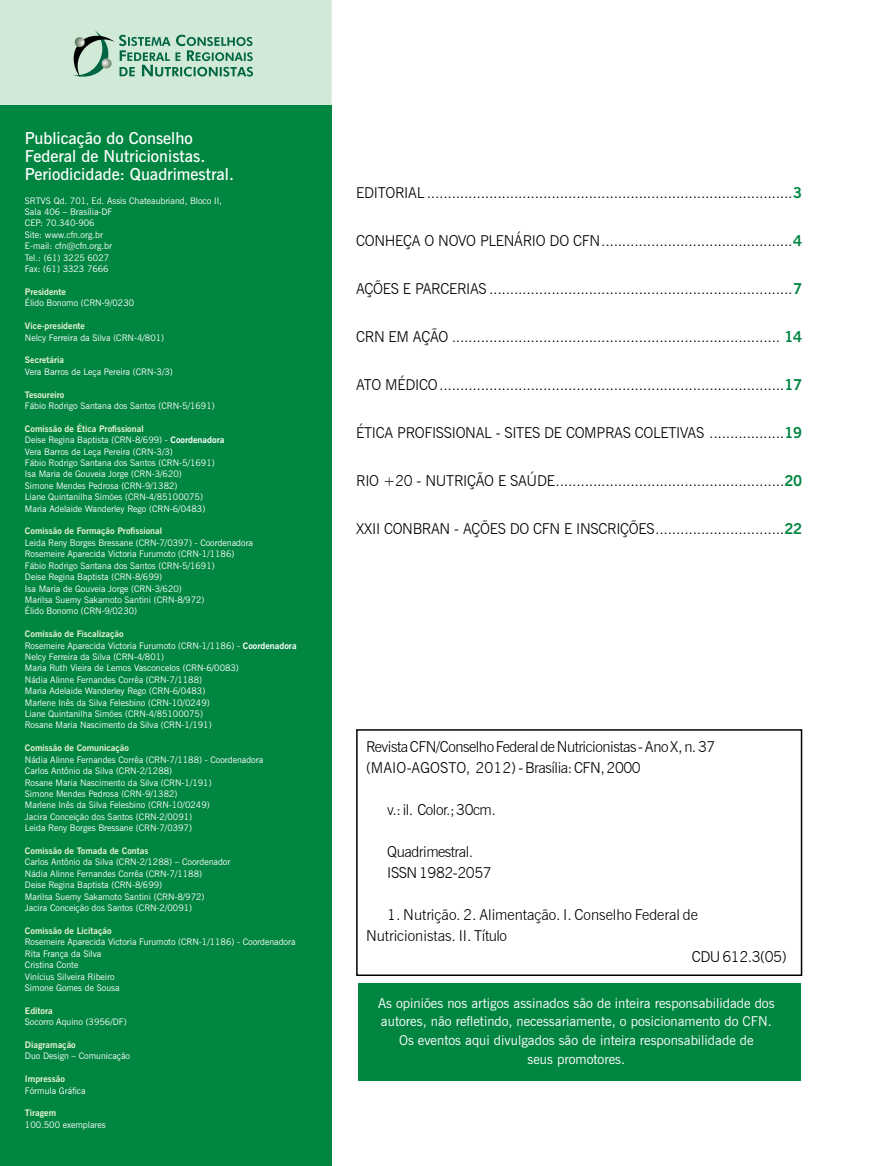
<style>
.page{position:relative;width:876px;height:1166px;background:#fff}
.page>*{position:absolute;margin:0;border:0;box-sizing:border-box;transform-origin:0 0}
.t1{font:600 16.5px/18px "News Gothic BT";color:#fff}
.t2{font:300 15px/21px "News Gothic BT";letter-spacing:-.02em;color:#000}
.t3{font:300 15px "News Gothic BT";color:#000}
.t4{font:13.5px/18.8px "News Gothic BT";color:#fff;text-align:center}
.t5{font:9px/11.4px "News Gothic BT";color:#fff}
.t6{font:700 9px "News Gothic BT";color:#eaf3d5}
.s1{font-weight:700;color:#eaf3d5}
.s2{font-weight:700}
.s3{font-weight:700;color:#008641}
</style>
<div class="page">
<div style="left:0;top:105px;width:332px;height:1060px;background:#008641"></div>
<div style="left:356px;top:729px;width:446px;height:246px;border:2px solid #000"></div>
<div style="left:358px;top:983px;width:442px;height:98px;background:#008641"></div>
<svg style="left:0;top:0;width:332px;height:105px"></svg>
<h1 class="t1" style="left:25px;top:128px;width:211px">Publicação do Conselho<br>Federal de Nutricionistas.<br>Periodicidade: Quadrimestral.</h1>
<p class="t5" style="left:25px;top:194px;width:198px">SRTVS Qd. 701, Ed. Assis Chateaubriand, Bloco II,<br>Sala 406 – Brasília-DF<br>CEP: 70.340-906<br>Site: www.cfn.org.br<br>E-mail: cfn@cfn.org.br<br>Tel.: (61) 3225 6027<br>Fax: (61) 3323 7666</p>
<p class="t6" style="left:25px;top:286px;width:43px">Presidente</p>
<p class="t5" style="left:25px;top:297px;width:111px">Élido Bonomo (CRN-9/0230</p>
<p class="t6" style="left:25px;top:320px;width:62px">Vice-presidente</p>
<p class="t5" style="left:25px;top:331px;width:141px">Nelcy Ferreira da Silva (CRN-4/801)</p>
<p class="t6" style="left:25px;top:354px;width:41px">Secretária</p>
<p class="t5" style="left:25px;top:365px;width:149px">Vera Barros de Leça Pereira (CRN-3/3)</p>
<p class="t6" style="left:25px;top:389px;width:41px">Tesoureiro</p>
<p class="t5" style="left:25px;top:400px;width:191px">Fábio Rodrigo Santana dos Santos (CRN-5/1691)</p>
<p class="t5" style="left:25px;top:422px;width:201px"><span class="s1">Comissão de Ética Profissional<br></span>Deise Regina Baptista (CRN-8/699) - <span class="s2">Coordenadora </span>Vera Barros de Leça Pereira (CRN-3/3)<br>Fábio Rodrigo Santana dos Santos (CRN-5/1691)<br>Isa Maria de Gouveia Jorge (CRN-3/620)<br>Simone Mendes Pedrosa (CRN-9/1382)<br>Liane Quintanilha Simões (CRN-4/85100075)<br>Maria Adelaide Wanderley Rego (CRN-6/0483)</p>
<p class="t6" style="left:25px;top:525px;width:139px">Comissão de Formação Profissional</p>
<p class="t5" style="left:25px;top:536px;width:230px">Leida Reny Borges Bressane (CRN-7/0397) - Coordenadora Rosemeire Aparecida Victoria Furumoto (CRN-1/1186)<br>Fábio Rodrigo Santana dos Santos (CRN-5/1691)<br>Deise Regina Baptista (CRN-8/699)<br>Isa Maria de Gouveia Jorge (CRN-3/620)<br>Marilsa Suemy Sakamoto Santini (CRN-8/972)<br>Élido Bonomo (CRN-9/0230)</p>
<p class="t5" style="left:25px;top:628px;width:273px"><span class="s1">Comissão de Fiscalização<br></span>Rosemeire Aparecida Victoria Furumoto (CRN-1/1186) - <span class="s2">Coordenadora </span>Nelcy Ferreira da Silva (CRN-4/801)<br>Maria Ruth Vieira de Lemos Vasconcelos (CRN-6/0083)<br>Nádia Alinne Fernandes Corrêa (CRN-7/1188)<br>Maria Adelaide Wanderley Rego (CRN-6/0483)<br>Marlene Inês da Silva Felesbino (CRN-10/0249)<br>Liane Quintanilha Simões (CRN-4/85100075)<br>Rosane Maria Nascimento da Silva (CRN-1/191)</p>
<p class="t6" style="left:25px;top:742px;width:106px">Comissão de Comunicação</p>
<p class="t5" style="left:25px;top:753px;width:240px">Nádia Alinne Fernandes Corrêa (CRN-7/1188) - Coordenadora Carlos Antônio da Silva (CRN-2/1288)<br>Rosane Maria Nascimento da Silva (CRN-1/191)<br>Simone Mendes Pedrosa (CRN-9/1382)<br>Marlene Inês da Silva Felesbino (CRN-10/0249)<br>Jacira Conceição dos Santos (CRN-2/0091)<br>Leida Reny Borges Bressane (CRN-7/0397)</p>
<p class="t6" style="left:25px;top:845px;width:125px">Comissão de Tomada de Contas</p>
<p class="t5" style="left:25px;top:856px;width:207px">Carlos Antônio da Silva (CRN-2/1288) – Coordenador Nádia Alinne Fernandes Corrêa (CRN-7/1188)<br>Deise Regina Baptista (CRN-8/699)<br>Marilsa Suemy Sakamoto Santini (CRN-8/972)<br>Jacira Conceição dos Santos (CRN-2/0091)</p>
<p class="t6" style="left:25px;top:924px;width:88px">Comissão de Licitação</p>
<p class="t5" style="left:25px;top:936px;width:272px">Rosemeire Aparecida Victoria Furumoto (CRN-1/1186) - Coordenadora<br>Rita França da Silva<br>Cristina Conte<br>Vinícius Silveira Ribeiro<br>Simone Gomes de Sousa</p>
<p class="t6" style="left:25px;top:1004px;width:29px">Editora</p>
<p class="t5" style="left:25px;top:1015px;width:103px">Socorro Aquino (3956/DF)</p>
<p class="t6" style="left:25px;top:1038px;width:52px">Diagramação</p>
<p class="t5" style="left:25px;top:1050px;width:107px">Duo Design – Comunicação</p>
<p class="t6" style="left:25px;top:1073px;width:41px">Impressão</p>
<p class="t5" style="left:25px;top:1084px;width:62px">Fórmula Gráfica</p>
<p class="t6" style="left:25px;top:1107px;width:33px">Tiragem</p>
<p class="t5" style="left:25px;top:1118px;width:82px">100.500 exemplares</p>
<h2 class="t2" style="left:356px;top:181px;width:448px">EDITORIAL ........................................................................................<span class="s3">3</span></h2>
<h2 class="t2" style="left:356px;top:229px;width:175px">Con heça o novo plenário</h2>
<h2 class="t2" style="left:550px;top:229px;width:254px">do CFN..............................................<span class="s3">4</span></h2>
<h2 class="t2" style="left:356px;top:277px;width:68px">Ações e Parcerias</h2>
<h2 class="t2" style="left:489px;top:277px;width:315px">.........................................................................<span class="s3">7</span></h2>
<h2 class="t2" style="left:356px;top:325px;width:448px">CRN EM AÇÃO ............................................................................... <span class="s3">14</span></h2>
<h2 class="t2" style="left:356px;top:373px;width:58px">Ato Médico</h2>
<h2 class="t2" style="left:439px;top:373px;width:365px">...................................................................................<span class="s3">17</span></h2>
<h2 class="t2" style="left:356px;top:421px;width:9px">Ética</h2>
<h2 class="t2" style="left:397px;top:421px;width:9px">Profissional</h2>
<h2 class="t2" style="left:496px;top:421px;width:17px">- sites</h2>
<h2 class="t2" style="left:544px;top:421px;width:33px">de com</h2>
<h2 class="t2" style="left:596px;top:421px;width:18px">pras</h2>
<h2 class="t2" style="left:635px;top:421px;width:9px">coleti</h2>
<h2 class="t2" style="left:680px;top:421px;width:124px">vas ..................<span class="s3">19</span></h2>
<h2 class="t2" style="left:356px;top:469px;width:88px">Rio +20 - Nutri</h2>
<h2 class="t2" style="left:467px;top:469px;width:337px">ção e Saúde.......................................................<span class="s3">20</span></h2>
<h2 class="t2" style="left:356px;top:517px;width:233px">XXII CONBRAN - Ações do CFN e Inscri</h2>
<h2 class="t2" style="left:620px;top:517px;width:184px">ções...............................<span class="s3">22</span></h2>
<h2 class="t2" style="left:366px;top:735px;width:351px">Revista CFN/Conselho Federal de Nutricionistas - Ano X, n. 37 (MAIO-AGOSTO, 2012) - Brasília: CFN, 2000</h2>
<h2 class="t2" style="left:387px;top:798px;width:110px">v.: il. Color.; 30cm.</h2>
<h2 class="t2" style="left:387px;top:840px;width:106px">Quadrimestral.<br>ISSN 1982-2057</h2>
<h2 class="t3" style="left:387px;top:905px;width:312px">1. Nutrição. 2. Alimentação. I. Conselho Federal de</h2>
<h2 class="t3" style="left:366px;top:926px;width:142px">Nutricionistas. II. Título</h2>
<h2 class="t2" style="left:692px;top:945px;width:96px">CDU 612.3(05)</h2>
<h3 class="t4" style="left:378px;top:993px;width:398px">As opiniões nos artigos assinados são de inteira responsabilidade dos autores, não refletindo, necessariamente, o posicionamento do CFN.<br>Os eventos aqui divulgados são de inteira responsabilidade de<br>seus promotores.</h3>
</div>
